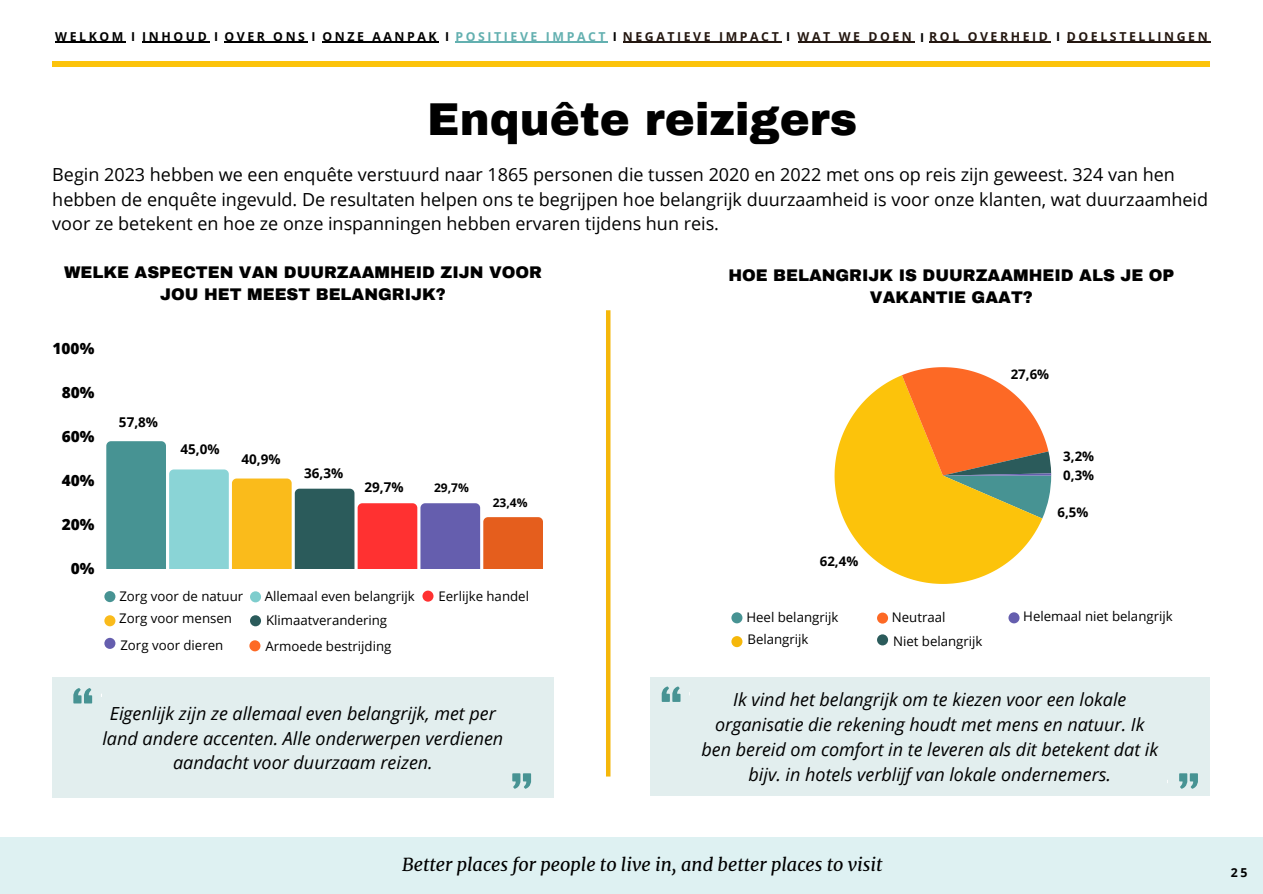
<style>
.page{position:relative;width:1263px;height:894px;background:#fff}
.page>*{position:absolute;margin:0;border:0;box-sizing:border-box;transform-origin:0 0}
.t1{font:900 45px "Archivo";color:#000}
.t2{font:italic 18px/24.8px "Open Sans";color:#000;text-align:center}
.t3{font:18px/24.8px "Open Sans";color:#000}
.t4{font:italic 18px "Merriweather";color:#000}
.t5{font:900 16.5px/22.5px "Archivo";color:#000;text-align:center}
.t6{font:800 15.45px "Open Sans";color:#000}
.t7{font:700 13.5px "Open Sans";color:#000}
.t8{font:13.2px/21.8px "Open Sans";color:#000}
.t9{font:700 13.2px "Open Sans";color:#000}
.t10{font:700 12.3px "Open Sans";letter-spacing:.21em;color:#241710}
.t11{font:700 12.3px "Open Sans";color:#000}
.t12{font:700 12px "Open Sans";color:#000}
.s1{color:#000}
.s2{color:#63b0b0}
</style>
<div class="page">
<hr style="left:53px;top:62px;width:1157px;height:4px;background:#fcc30b">
<div style="left:0;top:837px;width:1263px;height:56px;background:#def1f2"></div>
<div style="left:52px;top:677px;width:502px;height:121px;background:#e2eeee"></div>
<svg style="left:73px;top:688px;width:19px;height:15px"></svg>
<svg style="left:512px;top:773px;width:19px;height:15px"></svg>
<svg style="left:834px;top:367px;width:217px;height:216px"></svg>
<div style="left:650px;top:677px;width:560px;height:118px;background:#e2eeee"></div>
<svg style="left:662px;top:686px;width:18px;height:15px"></svg>
<svg style="left:1179px;top:773px;width:19px;height:15px"></svg>
<div style="left:731px;top:636px;width:11px;height:11px;background:#f5b70a;border-radius:50%"></div>
<div style="left:731px;top:612px;width:11px;height:11px;background:#479393;border-radius:50%"></div>
<div style="left:877px;top:612px;width:11px;height:11px;background:#fd6925;border-radius:50%"></div>
<div style="left:877px;top:634px;width:11px;height:11px;background:#2b5b5b;border-radius:50%"></div>
<div style="left:1008px;top:612px;width:11px;height:11px;background:#655eae;border-radius:50%"></div>
<hr style="left:606px;top:310px;width:4px;height:466px;background:#f5b70a">
<hr style="left:55px;top:42px;width:71px;height:1px;background:#000">
<hr style="left:142px;top:42px;width:67px;height:1px;background:#000">
<hr style="left:224px;top:42px;width:84px;height:1px;background:#000">
<hr style="left:322px;top:42px;width:117px;height:1px;background:#000">
<hr style="left:456px;top:42px;width:152px;height:1px;background:#63b0b0">
<hr style="left:623px;top:42px;width:158px;height:1px;background:#241710">
<hr style="left:929px;top:42px;width:122px;height:1px;background:#241710">
<hr style="left:798px;top:42px;width:116px;height:1px;background:#241710">
<hr style="left:1067px;top:42px;width:143px;height:1px;background:#241710">
<svg style="left:106px;top:441px;width:437px;height:127px"></svg>
<div style="left:104px;top:591px;width:11px;height:11px;background:#479393;border-radius:50%"></div>
<div style="left:250px;top:615px;width:11px;height:11px;background:#2b5b5b;border-radius:50%"></div>
<div style="left:250px;top:591px;width:11px;height:11px;background:#7ecdcd;border-radius:50%"></div>
<div style="left:422px;top:590px;width:11px;height:11px;background:#ff3131;border-radius:50%"></div>
<div style="left:104px;top:615px;width:11px;height:11px;background:#fabb1b;border-radius:50%"></div>
<div style="left:104px;top:637px;width:11px;height:11px;background:#655eae;border-radius:50%"></div>
<div style="left:249px;top:640px;width:11px;height:11px;background:#fd6925;border-radius:50%"></div>
<p class="t10" style="left:55px;top:28px;width:1154px"><span class="s1">WELKOM I INHOUD I OVER ONS I ONZE AANPAK I</span> <span class="s2">POSITIEVE IMPACT</span> <span class="s1">I</span> NEGATIEVE IMPACT <span class="s1">I</span> WAT WE DOEN <span class="s1">I</span> ROL OVERHEID <span class="s1">I</span> DOELSTELLINGEN</p>
<h1 class="t1" style="left:427px;top:95px;width:432px">Enquête reizigers</h1>
<p class="t3" style="left:52px;top:161px;width:1157px">Begin 2023 hebben we een enquête verstuurd naar 1865 personen die tussen 2020 en 2022 met ons op reis zijn geweest. 324 van hen hebben de enquête ingevuld. De resultaten helpen ons te begrijpen hoe belangrijk duurzaamheid is voor onze klanten, wat duurzaamheid voor ze betekent en hoe ze onze inspanningen hebben ervaren tijdens hun reis.</p>
<p class="t5" style="left:64px;top:261px;width:480px">WELKE ASPECTEN VAN DUURZAAMHEID ZIJN VOOR<br>JOU HET MEEST BELANGRIJK?</p>
<p class="t5" style="left:728px;top:264px;width:448px">HOE BELANGRIJK IS DUURZAAMHEID ALS JE OP<br>VAKANTIE GAAT?</p>
<p class="t6" style="left:53px;top:337px;width:43px">100%</p>
<p class="t6" style="left:62px;top:381px;width:34px">80%</p>
<p class="t6" style="left:62px;top:425px;width:34px">60%</p>
<p class="t6" style="left:62px;top:469px;width:34px">40%</p>
<p class="t6" style="left:62px;top:513px;width:34px">20%</p>
<p class="t6" style="left:71px;top:557px;width:25px">0%</p>
<p class="t7" style="left:119px;top:412px;width:41px">57,8%</p>
<p class="t7" style="left:181px;top:439px;width:41px">45,0%</p>
<p class="t7" style="left:241px;top:449px;width:41px">40,9%</p>
<p class="t7" style="left:304px;top:463px;width:41px">36,3%</p>
<p class="t7" style="left:364px;top:477px;width:41px">29,7%</p>
<p class="t12" style="left:434px;top:479px;width:36px">29,7%</p>
<p class="t12" style="left:493px;top:494px;width:36px">23,4%</p>
<p class="t8" style="left:119px;top:584px;width:126px;line-height:22.5px">Zorg voor de natuur<br>Zorg voor mensen</p>
<p class="t8" style="left:120px;top:633px;width:104px">Zorg voor dieren</p>
<p class="t8" style="left:265px;top:585px;width:152px">Allemaal even belangrijk</p>
<p class="t8" style="left:438px;top:585px;width:92px">Eerlijke handel</p>
<p class="t8" style="left:265px;top:635px;width:127px">Armoede bestrijding</p>
<p class="t8" style="left:266px;top:609px;width:123px">Klimaatverandering</p>
<p class="t2" style="left:102px;top:700px;width:402px">Eigenlijk zijn ze allemaal even belangrijk, met per land andere accenten. Alle onderwerpen verdienen aandacht voor duurzaam reizen.</p>
<p class="t9" style="left:820px;top:551px;width:40px">62,4%</p>
<p class="t9" style="left:1011px;top:365px;width:40px">27,6%</p>
<p class="t9" style="left:1063px;top:447px;width:32px">3,2%</p>
<p class="t9" style="left:1063px;top:465px;width:32px">0,3%</p>
<p class="t9" style="left:1057px;top:502px;width:32px">6,5%</p>
<p class="t8" style="left:746px;top:606px;width:94px">Heel belangrijk<br>Belangrijk</p>
<p class="t8" style="left:892px;top:606px;width:55px">Neutraal</p>
<p class="t8" style="left:1023px;top:604px;width:151px">Helemaal niet belangrijk</p>
<p class="t8" style="left:893px;top:630px;width:91px">Niet belangrijk</p>
<p class="t2" style="left:701px;top:687px;width:458px">Ik vind het belangrijk om te kiezen voor een lokale organisatie die rekening houdt met mens en natuur. Ik ben bereid om comfort in te leveren als dit betekent dat ik bijv. in hotels verblijf van lokale ondernemers.</p>
<p class="t4" style="left:402px;top:852px;width:482px">Better places for people to live in, and better places to visit</p>
<p class="t11" style="left:1231px;top:863px;width:18px">25</p>
</div>
